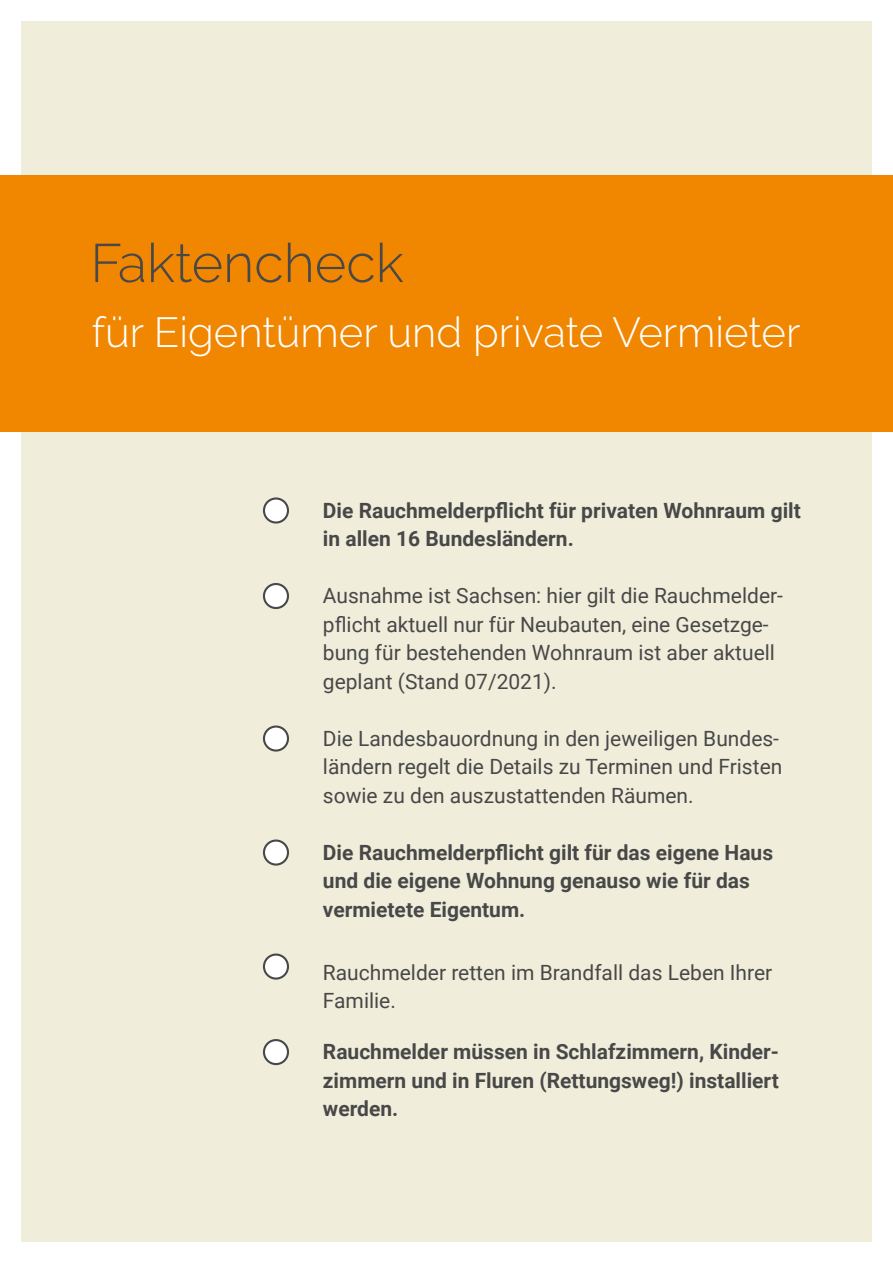
<style>
.page{position:relative;width:893px;height:1263px;background:#fff}
.page>*{position:absolute;margin:0;border:0;box-sizing:border-box;transform-origin:0 0}
.t1{font:300 54px "Raleway";color:#494848}
.t2{font:300 42px "Raleway";color:#fff}
.t3{font:21px/28.5px "Roboto";color:#494848}
.t4{font:700 21px/28.5px "Roboto";color:#494848}
</style>
<div class="page">
<div style="left:21px;top:21px;width:851px;height:1221px;background:#f0eedb"></div>
<div style="left:0;top:176px;width:893px;height:256px;background:#f18700"></div>
<div style="left:264px;top:498px;width:24px;height:24px;background:#fff;border-radius:50%"></div>
<div style="left:263px;top:497px;width:26px;height:27px;border:2px solid #494848;border-radius:50%"></div>
<div style="left:264px;top:584px;width:24px;height:24px;background:#fff;border-radius:50%"></div>
<div style="left:263px;top:583px;width:26px;height:26px;border:2px solid #494848;border-radius:50%"></div>
<div style="left:264px;top:726px;width:24px;height:24px;background:#fff;border-radius:50%"></div>
<div style="left:263px;top:725px;width:26px;height:27px;border:2px solid #494848;border-radius:50%"></div>
<div style="left:264px;top:840px;width:24px;height:24px;background:#fff;border-radius:50%"></div>
<div style="left:263px;top:839px;width:26px;height:27px;border:2px solid #494848;border-radius:50%"></div>
<div style="left:264px;top:954px;width:24px;height:24px;background:#fff;border-radius:50%"></div>
<div style="left:263px;top:953px;width:26px;height:27px;border:2px solid #494848;border-radius:50%"></div>
<div style="left:264px;top:1040px;width:24px;height:24px;background:#fff;border-radius:50%"></div>
<div style="left:263px;top:1039px;width:26px;height:26px;border:2px solid #494848;border-radius:50%"></div>
<h1 class="t1" style="left:90px;top:231px;width:315px">Faktencheck</h1>
<h2 class="t2" style="left:92px;top:307px;width:710px">für Eigentümer und private Vermieter</h2>
<p class="t4" style="left:323px;top:495px;width:479px">Die Rauchmelderpflicht für privaten Wohnraum gilt in allen 16 Bundesländern.</p>
<p class="t3" style="left:323px;top:581px;width:461px">Ausnahme ist Sachsen: hier gilt die Rauchmelder&shy;pflicht aktuell nur für Neubauten, eine Gesetzge&shy;bung für bestehenden Wohnraum ist aber aktuell geplant (Stand 07/2021).</p>
<p class="t3" style="left:323px;top:723px;width:461px">Die Landesbauordnung in den jeweiligen Bundes&shy;ländern regelt die Details zu Terminen und Fristen sowie zu den auszustattenden Räumen.</p>
<p class="t4" style="left:323px;top:837px;width:452px">Die Rauchmelderpflicht gilt für das eigene Haus und die eigene Wohnung genauso wie für das vermietete Eigentum.</p>
<p class="t3" style="left:323px;top:957px;width:451px">Rauchmelder retten im Brandfall das Leben Ihrer<br>Familie.</p>
<p class="t4" style="left:323px;top:1037px;width:458px;text-align:justify">Rauchmelder müssen in Schlafzimmern, Kinder&shy;zimmern und in Fluren (Rettungsweg!) installiert werden.</p>
</div>
